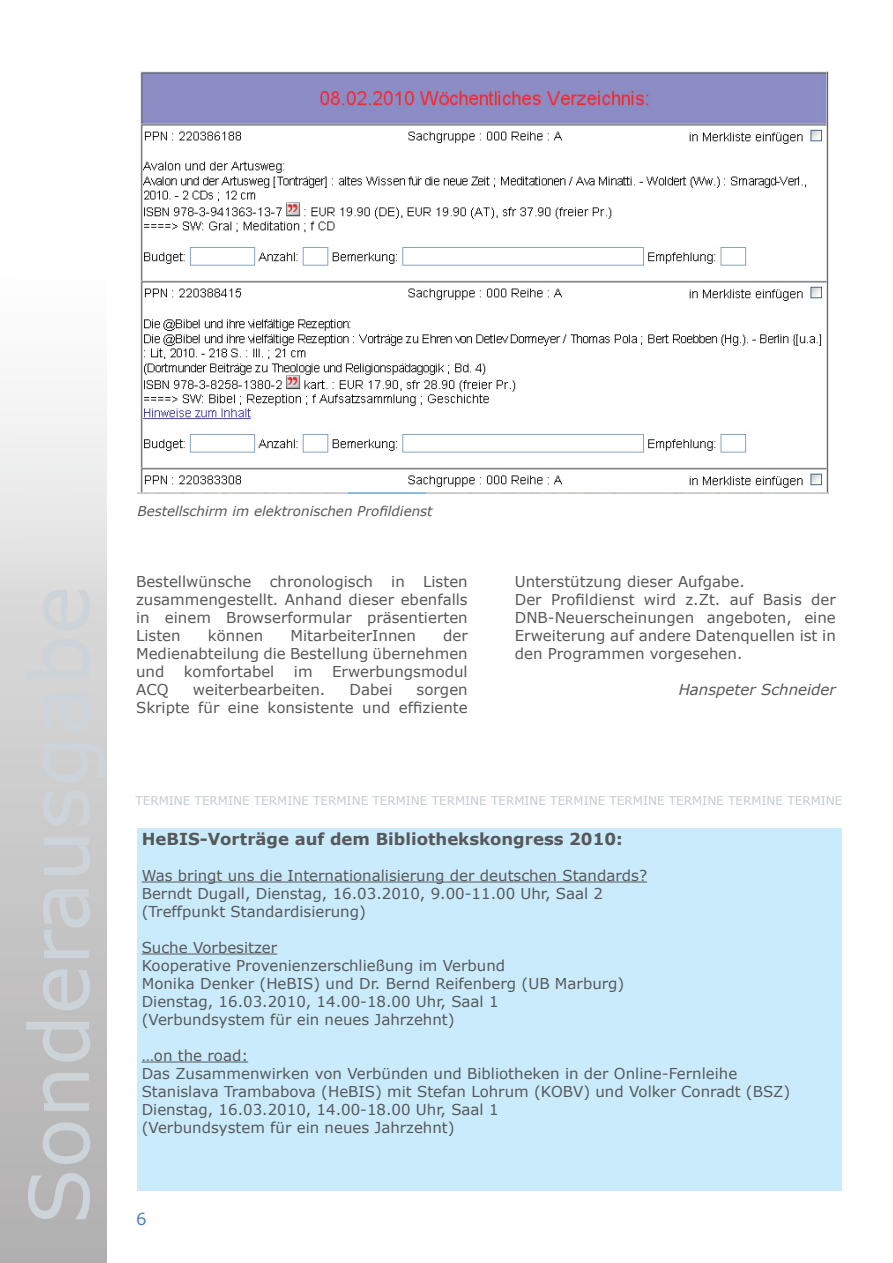
<style>
.page{position:relative;width:893px;height:1263px;background:#fff}
.page>*{position:absolute;margin:0;border:0;box-sizing:border-box;transform-origin:0 0}
.t1{font:700 16.5px "Verdana";color:#57585a}
.t2{font:16.5px "Verdana";color:#4a81c2}
.t3{font:15px/18px "Verdana";color:#57585a}
.t4{font:italic 15px "Verdana";color:#57585a}
.t5{font:italic 13.5px "Verdana";color:#57585a}
.t6{font:12px "Verdana";color:#c2cbd1}
</style>
<div class="page">
<div style="left:0;top:0;width:106px;height:1263px;background:linear-gradient(to bottom,#fff,#aeadad)"></div>
<img style="left:137px;top:71px;width:691px;height:422px">
<div style="left:137px;top:828px;width:705px;height:363px;background:#caebfb"></div>
<hr style="left:142px;top:881px;width:505px;height:1px;background:#57585a">
<hr style="left:142px;top:953px;width:135px;height:1px;background:#57585a">
<hr style="left:142px;top:1061px;width:106px;height:1px;background:#57585a">
<p class="t5" style="left:137px;top:503px;width:297px">Bestellschirm im elektronischen Profildienst</p>
<p class="t3" style="left:136px;top:572px;width:333px;text-align:justify">Bestellwünsche chronologisch in Listen zusammengestellt. Anhand dieser ebenfalls in einem Browserformular präsentierten Listen</p>
<p class="t3" style="left:136px;top:626px;width:333px;text-align:justify;text-indent:307px">der Medienabteilung die Bestellung übernehmen und</p>
<p class="t3" style="left:208px;top:626px;width:57px">können</p>
<p class="t3" style="left:290px;top:626px;width:127px">MitarbeiterInnen</p>
<p class="t3" style="left:184px;top:662px;width:92px">komfortabel</p>
<p class="t3" style="left:294px;top:662px;width:20px">im</p>
<p class="t3" style="left:332px;top:662px;width:137px">Erwerbungsmodul</p>
<p class="t3" style="left:136px;top:680px;width:34px">ACQ</p>
<p class="t3" style="left:193px;top:680px;width:134px">weiterbearbeiten.</p>
<p class="t3" style="left:349px;top:680px;width:44px">Dabei</p>
<p class="t3" style="left:136px;top:680px;width:333px;text-align:right">sorgen<br>Skripte für eine konsistente und effiziente</p>
<p class="t3" style="left:515px;top:572px;width:323px">Unterstützung dieser Aufgabe.<br>Der Profildienst wird z.Zt. auf Basis der DNB-Neuerscheinungen angeboten, eine Erweiterung auf andere Datenquellen ist in den Programmen vorgesehen.</p>
<p class="t4" style="left:679px;top:680px;width:159px">Hanspeter Schneider</p>
<p class="t6" style="left:135px;top:793px;width:17px">Termine</p>
<p class="t6" style="left:195px;top:793px;width:17px">Termine</p>
<p class="t6" style="left:254px;top:793px;width:17px">Termine</p>
<p class="t6" style="left:313px;top:793px;width:17px">Termine</p>
<p class="t6" style="left:372px;top:793px;width:17px">Termine</p>
<p class="t6" style="left:432px;top:793px;width:16px">Termi</p>
<p class="t6" style="left:470px;top:793px;width:37px">NE Termine</p>
<p class="t6" style="left:550px;top:793px;width:17px">Termine</p>
<p class="t6" style="left:610px;top:793px;width:17px">Termine</p>
<p class="t6" style="left:669px;top:793px;width:17px">Termine</p>
<p class="t6" style="left:728px;top:793px;width:17px">Termine</p>
<p class="t6" style="left:787px;top:793px;width:17px">Termine</p>
<p class="t1" style="left:142px;top:828px;width:483px">HeBIS-Vorträge auf dem Bibliothekskongress 2010:</p>
<p class="t3" style="left:142px;top:866px;width:507px">Was bringt uns die Internationalisierung der deutschen Standards?<br>Berndt Dugall, Dienstag, 16.03.2010, 9.00-11.00 Uhr, Saal 2 (Treffpunkt Standardisierung)</p>
<p class="t3" style="left:142px;top:938px;width:484px">Suche Vorbesitzer<br>Kooperative Provenienzerschließung im Verbund<br>Monika Denker (HeBIS) und Dr. Bernd Reifenberg (UB Marburg)<br>Dienstag, 16.03.2010, 14.00-18.00 Uhr, Saal 1 (Verbundsystem für ein neues Jahrzehnt)</p>
<p class="t3" style="left:142px;top:1046px;width:650px">…on the road:<br>Das Zusammenwirken von Verbünden und Bibliotheken in der Online-Fernleihe Stanislava Trambabova (HeBIS) mit Stefan Lohrum (KOBV) und Volker Conradt (BSZ)<br>Dienstag, 16.03.2010, 14.00-18.00 Uhr, Saal 1<br>(Verbundsystem für ein neues Jahrzehnt)</p>
<p class="t2" style="left:136px;top:1208px;width:12px">6</p>
</div>
